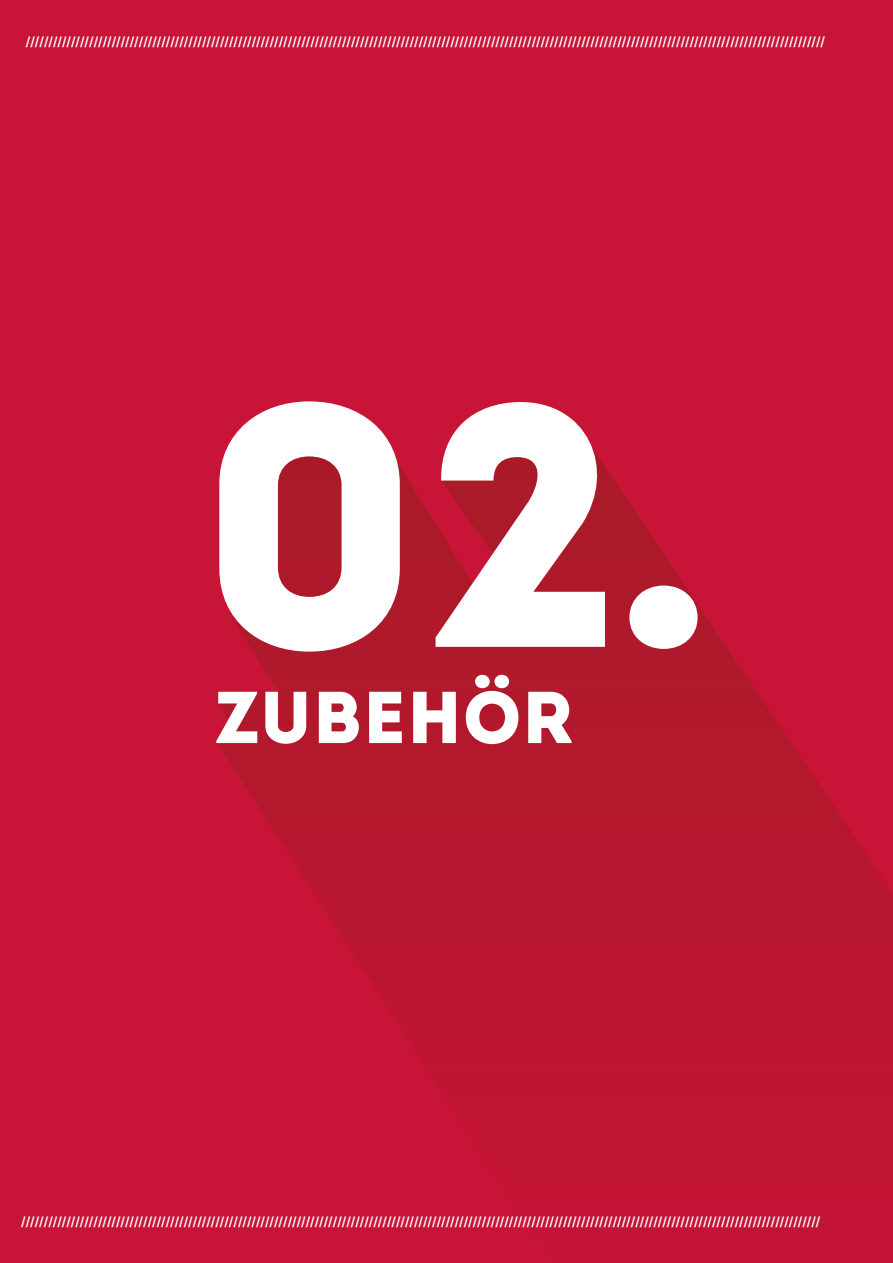
<style>
.page{position:relative;width:893px;height:1263px;background:#c81437}
.page>*{position:absolute;margin:0;border:0;box-sizing:border-box;transform-origin:0 0}
.t1{font:344.25px "Intro";color:#fff}
.t2{font:73.35px "Intro";color:#fff}
.t3{font:700 15px "Casper";color:#fff}
</style>
<div class="page">
<svg style="left:218px;top:443px;width:675px;height:594px;fill:#b8172f"></svg>
<p class="t3" style="left:26px;top:34px;width:801px">/////////////////////////////////////////////////////////////////////////////////////////////////////////////////////////////////////////////////////////////////////////////////</p>
<h1 class="t1" style="left:193px;top:320px;width:522px">02.</h1>
<h2 class="t2" style="left:215px;top:673px;width:360px">ZUBEHÖR</h2>
<p class="t3" style="left:21px;top:1214px;width:801px">/////////////////////////////////////////////////////////////////////////////////////////////////////////////////////////////////////////////////////////////////////////////////</p>
</div>
